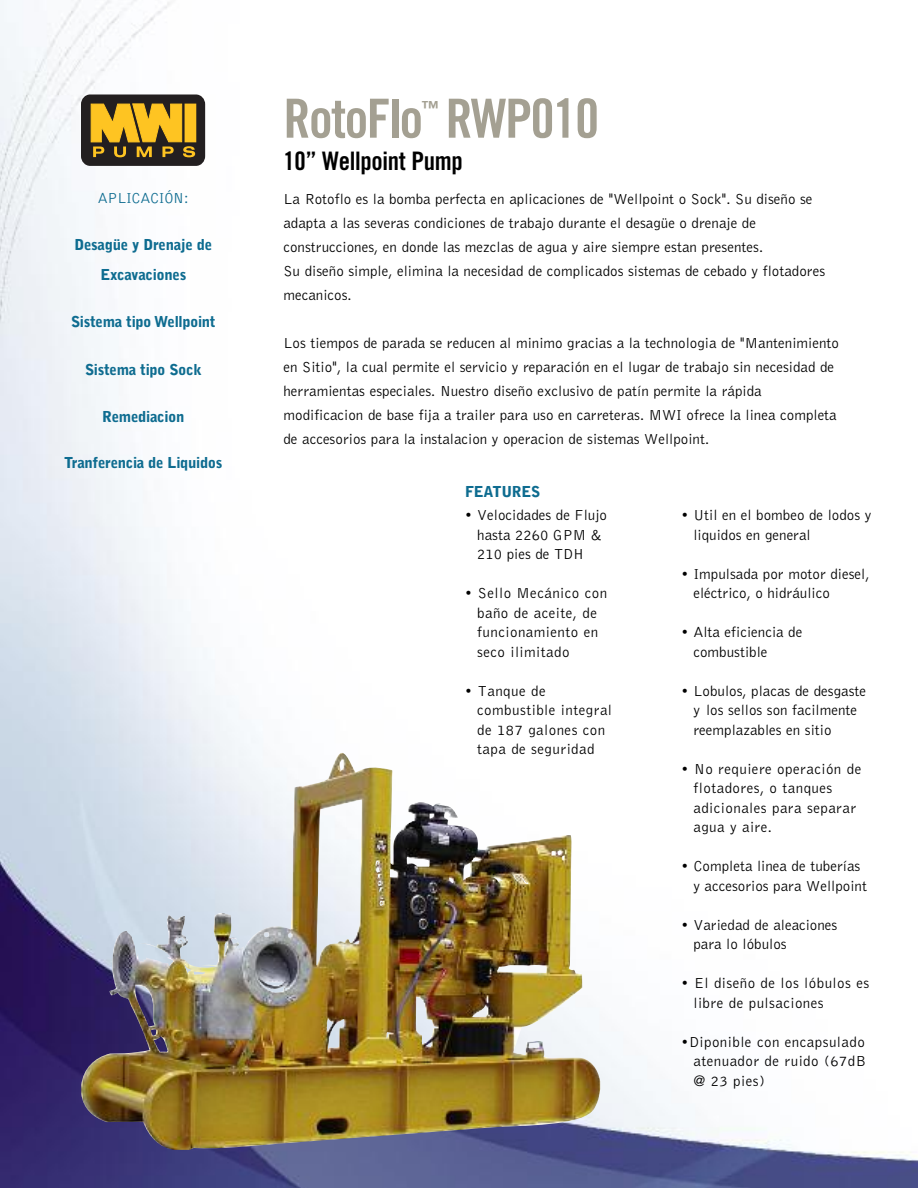
<style>
.page{position:relative;width:918px;height:1188px;background:#fff}
.page>*{position:absolute;margin:0;border:0;box-sizing:border-box;transform-origin:0 0}
.t1{font:54px "Trade Gothic Bold Cond Twenty";letter-spacing:-.03em;color:#a4a092}
.t2{font:25.5px "Trade Gothic Bold Cond Twenty";letter-spacing:-.015em;color:#000}
.t3{font:18px "Trade Gothic Bold Cond Twenty";color:#a4a092}
.t4{font:300 15px/19.5px "Bell Gothic";color:#000}
.t5{font:300 15px/19.5px "Bell Gothic";letter-spacing:.03em;color:#000}
.t6{font:900 15px/30px "Bell Gothic Std";letter-spacing:-.02em;color:#0e6c90;text-align:center}
.t7{font:300 15px "Bell Gothic";letter-spacing:-.02em;color:#0e6c90}
</style>
<div class="page">
<img style="left:0;top:0;width:918px;height:1188px">
<div style="left:81px;top:95px;width:124px;height:71px;background:#231f20;border-radius:9px"></div>
<div style="left:185px;top:104px;width:11px;height:38px;border:1px solid #fec422"></div>
<svg style="left:91px;top:103px;width:104px;height:54px"></svg>
<img style="left:81px;top:753px;width:519px;height:397px">
<p class="t7" style="left:98px;top:192px;width:92px">APLICACIÓN:</p>
<p class="t6" style="left:74px;top:231px;width:140px">Desagüe y Drenaje de<br>Excavaciones</p>
<p class="t6" style="left:71px;top:308px;width:146px">Sistema tipo Wellpoint</p>
<p class="t6" style="left:85px;top:355px;width:118px">Sistema tipo Sock</p>
<p class="t6" style="left:102px;top:403px;width:84px">Remediacion</p>
<p class="t6" style="left:64px;top:449px;width:160px">Tranferencia de Liquidos</p>
<h1 class="t1" style="left:284px;top:99px;width:317px">RotoFlo RWP010</h1>
<p class="t3" style="left:422px;top:101px;width:19px">™</p>
<h2 class="t2" style="left:284px;top:152px;width:181px">10” Wellpoint Pump</h2>
<p class="t4" style="left:283px;top:188px;width:543px;line-height:24px">La Rotoflo es la bomba perfecta en aplicaciones de "Wellpoint o Sock". Su diseño se adapta a las severas condiciones de trabajo durante el desagüe o drenaje de construcciones, en donde las mezclas de agua y aire siempre estan presentes.<br>Su diseño simple, elimina la necesidad de complicados sistemas de cebado y flotadores mecanicos.</p>
<p class="t4" style="left:283px;top:332px;width:557px;line-height:24px">Los tiempos de parada se reducen al minimo gracias a la technologia de "Mantenimiento en Sitio", la cual permite el servicio y reparación en el lugar de trabajo sin necesidad de herramientas especiales. Nuestro diseño exclusivo de patín permite la rápida modificacion de base fija a trailer para uso en carreteras. MWI ofrece la linea completa de accesorios para la instalacion y operacion de sistemas Wellpoint.</p>
<p class="t6" style="left:465px;top:478px;width:77px">FEATURES</p>
<p class="t4" style="left:477px;top:507px;width:131px;text-indent:-12px">• Velocidades de Flujo hasta 2260 GPM &amp;<br>210 pies de TDH</p>
<p class="t5" style="left:477px;top:585px;width:132px;text-indent:-12px">• Sello Mecánico con baño de aceite, de funcionamiento en seco ilimitado</p>
<p class="t5" style="left:477px;top:682px;width:136px;text-indent:-12px">• Tanque de combustible integral de 187 galones con tapa de seguridad</p>
<p class="t4" style="left:693px;top:507px;width:179px;text-indent:-12px">• Util en el bombeo de lodos y liquidos en general</p>
<p class="t4" style="left:693px;top:565px;width:178px;text-indent:-12px">• Impulsada por motor diesel, eléctrico, o hidráulico</p>
<p class="t4" style="left:693px;top:624px;width:111px;text-indent:-12px">• Alta eficiencia de combustible</p>
<p class="t4" style="left:693px;top:682px;width:174px;text-indent:-12px">• Lobulos, placas de desgaste y los sellos son facilmente reemplazables en sitio</p>
<p class="t5" style="left:693px;top:760px;width:169px;text-indent:-12px">• No requiere operación de flotadores, o tanques adicionales para separar agua y aire.</p>
<p class="t4" style="left:693px;top:858px;width:175px;text-indent:-12px">• Completa linea de tuberías y accesorios para Wellpoint</p>
<p class="t4" style="left:693px;top:916px;width:146px;text-indent:-12px">• Variedad de aleaciones para lo lóbulos</p>
<p class="t5" style="left:693px;top:975px;width:177px;text-indent:-12px">• El diseño de los lóbulos es libre de pulsaciones</p>
<p class="t4" style="left:693px;top:1033px;width:174px;text-align:justify;text-indent:-12px">•Diponible con encapsulado atenuador de ruido (67dB @ 23 pies)</p>
</div>
